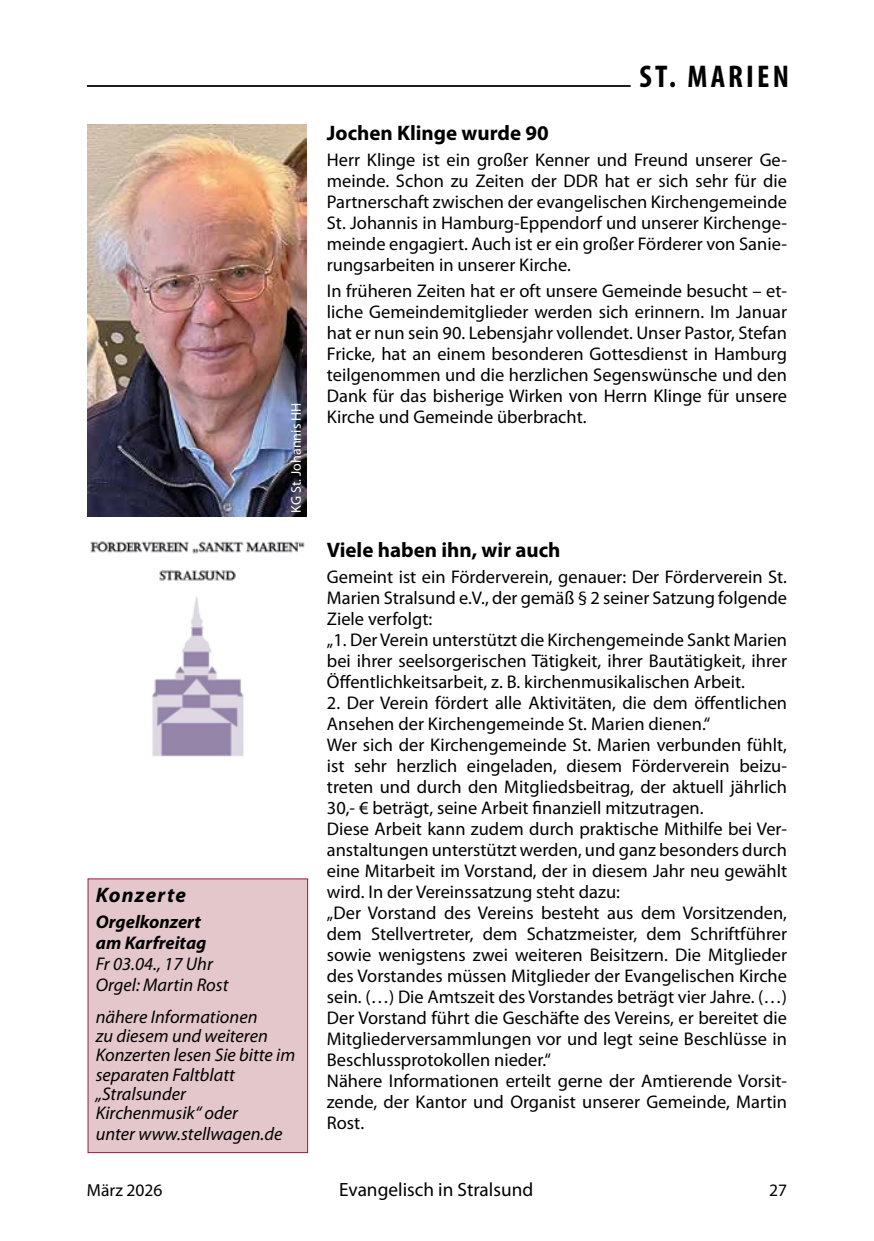
<style>
.page{position:relative;width:874px;height:1241px;background:#fff}
.page>*{position:absolute;margin:0;border:0;box-sizing:border-box;transform-origin:0 0}
.t1{font:700 condensed 31.5px "Myriad Pro";letter-spacing:.1em;color:#000}
.t2{font:700 21px "Myriad Pro";color:#000}
.t3{font:italic 700 21px "Myriad Pro";letter-spacing:.06em;color:#000}
.t4{font:19.25px "Myriad Pro";color:#000}
.t5{font:18.38px/21px "Myriad Pro";color:#000}
.t6{font:italic 18.38px/19.2px "Myriad Pro";color:#000}
.t7{font:italic 700 18.38px/21px "Myriad Pro";color:#000}
.t8{font:17.5px "Myriad Pro";color:#000}
.t9{font:14px "Myriad Pro";color:#fff}
</style>
<div class="page">
<hr style="left:87px;top:85px;width:543px;height:2px;background:#000">
<div style="left:88px;top:878px;width:219px;height:274px;background:#e3c7ca"></div>
<img style="left:90px;top:541px;width:215px;height:216px">
<img style="left:87px;top:124px;width:220px;height:392px">
<p class="t9" style="left:288px;top:512px;width:111px;rotate:-90deg">KG St. Johannis HH</p>
<p class="t3" style="left:96px;top:883px;width:92px">Konzerte</p>
<p class="t7" style="left:96px;top:911px;width:112px">Orgelkonzert am Karfreitag</p>
<p class="t6" style="left:96px;top:953px;width:134px;line-height:21px">Fr 03.04., 17 Uhr<br>Orgel: Martin Rost</p>
<p class="t6" style="left:96px;top:1007px;width:201px">nähere Informationen<br>zu diesem und weiteren<br>Konzerten lesen Sie bitte im separaten Faltblatt „Stralsunder<br>Kirchenmusik“ oder</p>
<p class="t6" style="left:96px;top:1124px;width:188px">unter www.stellwagen.de</p>
<h1 class="t1" style="left:639px;top:59px;width:151px">ST. MARIEN</h1>
<p class="t2" style="left:327px;top:121px;width:223px">Jochen Klinge wurde 90</p>
<p class="t5" style="left:327px;top:149px;width:461px;text-align:justify">Herr Klinge ist ein großer Kenner und Freund unserer Ge&shy;meinde. Schon zu Zeiten der DDR hat er sich sehr für die Partnerschaft zwischen der evangelischen Kirchengemeinde St. Johannis in Hamburg-Eppendorf und unserer Kirchenge&shy;meinde engagiert. Auch ist er ein großer Förderer von Sanie&shy;rungsarbeiten in unserer Kirche.</p>
<p class="t5" style="left:327px;top:280px;width:461px;text-align:justify">In früheren Zeiten hat er oft unsere Gemeinde besucht – et&shy;liche Gemeindemitglieder werden sich erinnern. Im Januar hat er nun sein 90. Lebensjahr vollendet. Unser Pastor, Stefan Fricke, hat an einem besonderen Gottesdienst in Hamburg teilgenommen und die herzlichen Segenswünsche und den Dank für das bisherige Wirken von Herrn Klinge für unsere Kirche und Gemeinde überbracht.</p>
<p class="t2" style="left:327px;top:538px;width:235px">Viele haben ihn, wir auch</p>
<p class="t5" style="left:327px;top:566px;width:461px">Gemeint ist ein Förderverein, genauer: Der Förderverein St.<br>Marien Stralsund e.V., der gemäß § 2 seiner Satzung folgende Ziele verfolgt:<br>„1. Der Verein unterstützt die Kirchengemeinde Sankt Marien bei ihrer seelsorgerischen Tätigkeit, ihrer Bautätigkeit, ihrer Öffentlichkeitsarbeit, z. B. kirchenmusikalischen Arbeit.</p>
<p class="t5" style="left:327px;top:692px;width:461px">2. Der Verein fördert alle Aktivitäten, die dem öffentlichen Ansehen der Kirchengemeinde St. Marien dienen.“<br>Wer sich der Kirchengemeinde St. Marien verbunden fühlt, ist sehr herzlich eingeladen, diesem Förderverein beizu&shy;treten und durch den Mitgliedsbeitrag, der aktuell jährlich 30,- € beträgt, seine Arbeit finanziell mitzutragen.<br>Diese Arbeit kann zudem durch praktische Mithilfe bei Ver&shy;anstaltungen unterstützt werden, und ganz besonders durch eine Mitarbeit im Vorstand, der in diesem Jahr neu gewählt wird. In der Vereinssatzung steht dazu:<br>„Der Vorstand des Vereins besteht aus dem Vorsitzenden, dem Stellvertreter, dem Schatzmeister, dem Schriftführer sowie wenigstens zwei weiteren Beisitzern. Die Mitglieder des Vorstandes müssen Mitglieder der Evangelischen Kirche sein. (…) Die Amtszeit des Vorstandes beträgt vier Jahre. (…)<br>Der Vorstand führt die Geschäfte des Vereins, er bereitet die Mitgliederversammlungen vor und legt seine Beschlüsse in Beschlussprotokollen nieder.“<br>Nähere Informationen erteilt gerne der Amtierende Vorsit&shy;zende, der Kantor und Organist unserer Gemeinde, Martin Rost.</p>
<p class="t8" style="left:87px;top:1180px;width:77px">März 2026</p>
<p class="t4" style="left:339px;top:1178px;width:195px">Evangelisch in Stralsund</p>
<p class="t8" style="left:768px;top:1180px;width:19px">27</p>
</div>
